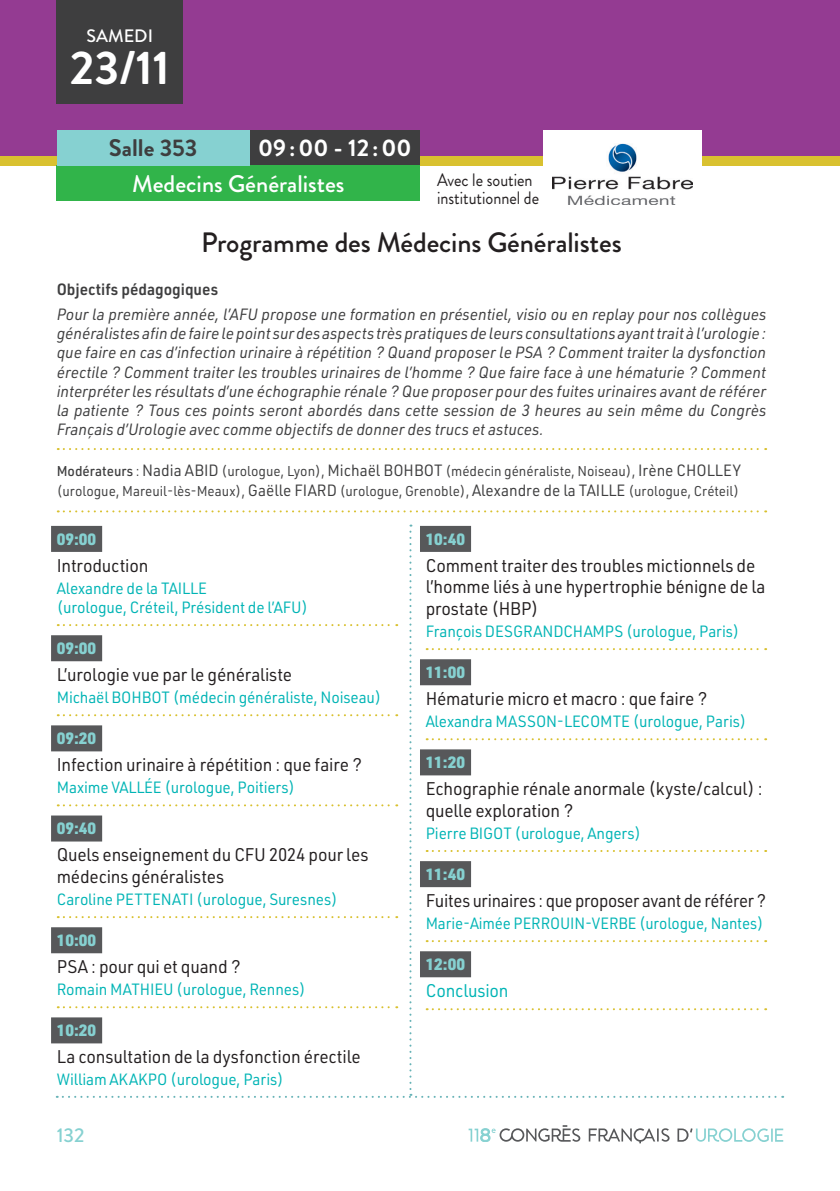
<style>
.page{position:relative;width:840px;height:1191px;background:#fff}
.page>*{position:absolute;margin:0;border:0;box-sizing:border-box;transform-origin:0 0}
.t1{font:700 47.2px "Brandon Grotesque";color:#fff}
.t2{font:500 28px "Brandon Grotesque";letter-spacing:-.005em;color:#231f20}
.t3{font:500 24px "Brandon Grotesque";color:#fff}
.t4{font:700 24px "Brandon Grotesque";color:#fff}
.t5{font:700 24px "Brandon Grotesque";color:#3e3e3f}
.t6{font:500 20px "Brandon Grotesque";color:#86d1d1}
.t7{font:18px/21.6px "URWDIN";letter-spacing:-.01em;color:#231f20;scale:.95 1}
.t8{font:18px/18px "Brandon Grotesque";color:#231f20;scale:.9 1}
.t9{font:18px "URWDIN";letter-spacing:-.01em;color:#00b4b5;scale:.95 1}
.t10{font:500 18px "Brandon Grotesque";color:#fff}
.t11{font:italic 16px/19.2px "URWDIN";color:#3e3e3f;text-align:justify;scale:.95 1}
.t12{font:16px/19.2px "URWDIN";letter-spacing:-.01em;color:#00b4b5;scale:.95 1}
.t13{font:900 16px "URWDIN";color:#86d1d1}
.t14{font:600 16px "URWDIN";color:#3e3e3f;scale:.95 1}
.t15{font:14px/19.2px "URWDIN";color:#3e3e3f;scale:.95 1}
.s1{font-weight:500}
.s2{font-size:16px}
</style>
<div class="page">
<div style="left:0;top:0;width:839px;height:166px;background:#943b92"></div>
<div style="left:0;top:156px;width:839px;height:10px;background:#d9c130"></div>
<div style="left:57px;top:0;width:126px;height:104px;background:#3e3e3f"></div>
<svg style="left:677px;top:1128px;width:105px;height:14px"></svg>
<svg style="left:588px;top:1128px;width:81px;height:15px"></svg>
<svg style="left:468px;top:1125px;width:112px;height:16px"></svg>
<div style="left:249px;top:130px;width:171px;height:36px;background:#3e3e3f"></div>
<div style="left:57px;top:166px;width:363px;height:35px;background:#31b44a"></div>
<div style="left:57px;top:130px;width:192px;height:36px;background:#86d1d1"></div>
<svg style="left:58px;top:448px;width:707px;height:2px"></svg>
<svg style="left:58px;top:510px;width:707px;height:2px"></svg>
<div style="left:51px;top:526px;width:51px;height:26px;background:#57585a"></div>
<div style="left:51px;top:635px;width:51px;height:26px;background:#57585a"></div>
<div style="left:51px;top:725px;width:51px;height:26px;background:#57585a"></div>
<div style="left:51px;top:815px;width:51px;height:26px;background:#57585a"></div>
<div style="left:51px;top:927px;width:51px;height:26px;background:#57585a"></div>
<div style="left:51px;top:1017px;width:51px;height:26px;background:#57585a"></div>
<svg style="left:57px;top:524px;width:725px;height:573px"></svg>
<div style="left:543px;top:130px;width:159px;height:91px;background:#fff"></div>
<img style="left:552px;top:143px;width:140px;height:61px">
<p class="t10" style="left:86px;top:24px;width:68px">SAMEDI</p>
<h1 class="t1" style="left:70px;top:35px;width:101px">23/11</h1>
<h3 class="t5" style="left:109px;top:131px;width:90px">Salle 353</h3>
<h3 class="t4" style="left:258px;top:131px;width:155px">09:00 - 12:00</h3>
<h3 class="t3" style="left:132px;top:167px;width:214px">Medecins Généralistes</h3>
<p class="t8" style="left:437px;top:171px;width:115px">Avec le soutien institutionnel de</p>
<h2 class="t2" style="left:201px;top:223px;width:421px">Programme des Médecins Généralistes</h2>
<p class="t14" style="left:57px;top:278px;width:171px">Objectifs pédagogiques</p>
<p class="t11" style="left:57px;top:304px;width:748px">Pour la première année, l’AFU propose une formation en présentiel, visio ou en replay pour nos collègues généralistes afin de faire le point sur des aspects très pratiques de leurs consultations ayant trait à l’urologie : que faire en cas d’infection urinaire à répétition ? Quand proposer le PSA ? Comment traiter la dysfonction érectile ? Comment traiter les troubles urinaires de l’homme ? Que faire face à une hématurie ? Comment interpréter les résultats d’une échographie rénale ? Que proposer pour des fuites urinaires avant de référer la patiente ? Tous ces points seront abordés dans cette session de 3 heures au sein même du Congrès Français d’Urologie avec comme objectifs de donner des trucs et astuces.</p>
<p class="t15" style="left:57px;top:461px;width:721px"><span class="s1">Modérateurs</span> : <span class="s2">Nadia ABID</span> (urologue, Lyon), <span class="s2">Michaël BOHBOT</span> (médecin généraliste, Noiseau), <span class="s2">Irène CHOLLEY </span>(urologue, Mareuil-lès-Meaux), <span class="s2">Gaëlle FIARD</span> (urologue, Grenoble), <span class="s2">Alexandre de la TAILLE</span> (urologue, Créteil)</p>
<p class="t13" style="left:57px;top:527px;width:41px">09:00</p>
<p class="t7" style="left:57px;top:554px;width:98px">Introduction</p>
<p class="t12" style="left:57px;top:578px;width:266px">Alexandre de la TAILLE<br>(urologue, Créteil, Président de l’AFU)</p>
<p class="t13" style="left:57px;top:637px;width:41px">09:00</p>
<p class="t7" style="left:57px;top:663px;width:249px">L’urologie vue par le généraliste</p>
<p class="t12" style="left:57px;top:687px;width:343px">Michaël BOHBOT (médecin généraliste, Noiseau)</p>
<p class="t13" style="left:57px;top:727px;width:41px">09:20</p>
<p class="t7" style="left:57px;top:753px;width:323px">Infection urinaire à répétition : que faire ?</p>
<p class="t12" style="left:57px;top:777px;width:252px">Maxime VALLÉE (urologue, Poitiers)</p>
<p class="t13" style="left:57px;top:817px;width:41px">09:40</p>
<p class="t7" style="left:57px;top:843px;width:329px">Quels enseignement du CFU 2024 pour les médecins généralistes</p>
<p class="t12" style="left:57px;top:889px;width:297px">Caroline PETTENATI (urologue, Suresnes)</p>
<p class="t13" style="left:57px;top:929px;width:41px">10:00</p>
<p class="t7" style="left:57px;top:955px;width:195px">PSA : pour qui et quand ?</p>
<p class="t12" style="left:57px;top:979px;width:263px">Romain MATHIEU (urologue, Rennes)</p>
<p class="t13" style="left:57px;top:1019px;width:41px">10:20</p>
<p class="t7" style="left:57px;top:1045px;width:321px">La consultation de la dysfonction érectile</p>
<p class="t12" style="left:57px;top:1069px;width:240px">William AKAKPO (urologue, Paris)</p>
<p class="t13" style="left:425px;top:527px;width:41px">10:40</p>
<p class="t7" style="left:425px;top:554px;width:359px">Comment traiter des troubles mictionnels de l’homme liés à une hypertrophie bénigne de la prostate (HBP)</p>
<p class="t12" style="left:425px;top:621px;width:332px">François DESGRANDCHAMPS (urologue, Paris)</p>
<p class="t13" style="left:425px;top:661px;width:41px">11:00</p>
<p class="t7" style="left:425px;top:687px;width:298px">Hématurie micro et macro : que faire ?</p>
<p class="t12" style="left:425px;top:711px;width:339px">Alexandra MASSON-LECOMTE (urologue, Paris)</p>
<p class="t13" style="left:425px;top:751px;width:41px">11:20</p>
<p class="t7" style="left:425px;top:777px;width:356px">Echographie rénale anormale (kyste/calcul) : quelle exploration ?</p>
<p class="t12" style="left:425px;top:823px;width:228px">Pierre BIGOT (urologue, Angers)</p>
<p class="t13" style="left:425px;top:863px;width:41px">11:40</p>
<p class="t7" style="left:425px;top:889px;width:360px">Fuites urinaires : que proposer avant de référer ?</p>
<p class="t12" style="left:425px;top:913px;width:357px">Marie-Aimée PERROUIN-VERBE (urologue, Nantes)</p>
<p class="t13" style="left:425px;top:953px;width:41px">12:00</p>
<p class="t9" style="left:425px;top:979px;width:89px">Conclusion</p>
<p class="t6" style="left:57px;top:1121px;width:29px">132</p>
</div>
